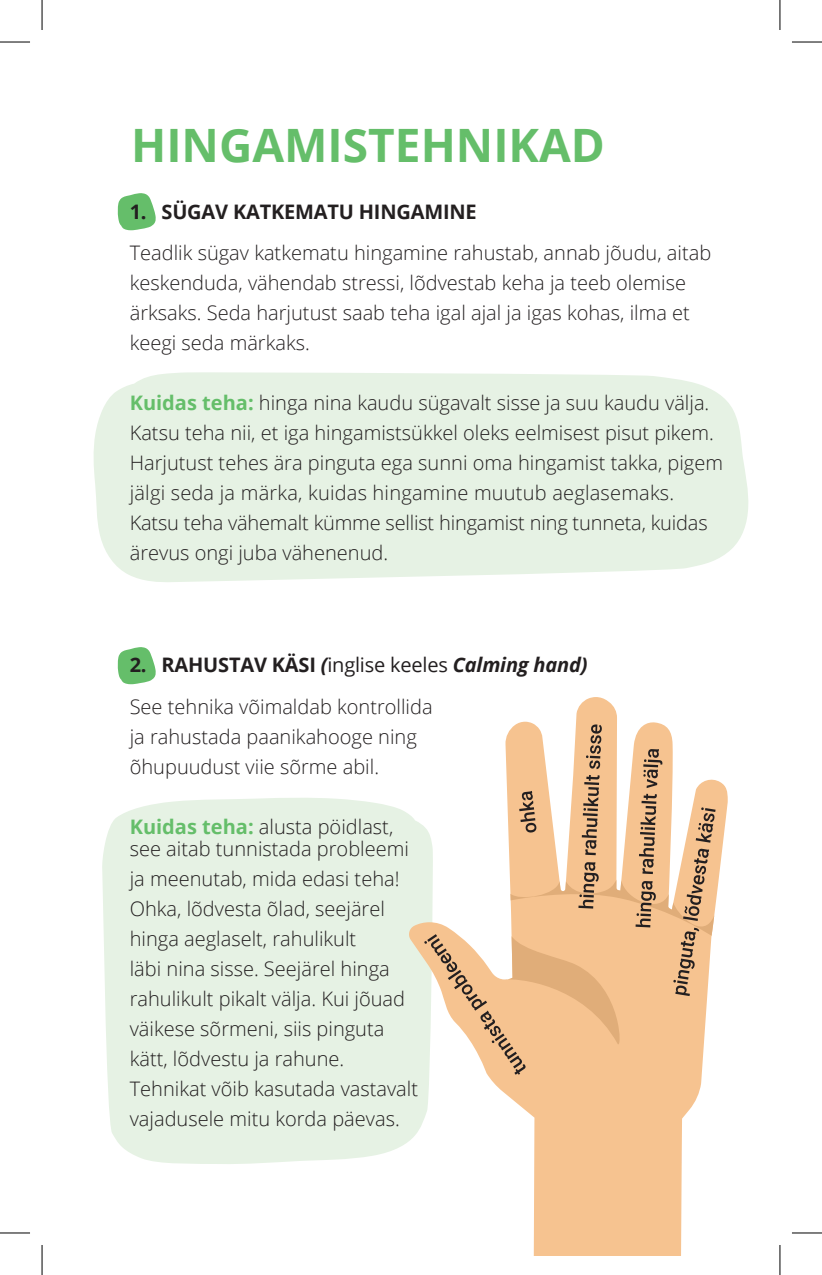
<style>
.page{position:relative;width:822px;height:1275px;background:#fff}
.page>*{position:absolute;margin:0;border:0;box-sizing:border-box;transform-origin:0 0}
.t1{font:700 46px "Open Sans";color:#65be6a}
.t2{font:300 20px/30px "Open Sans";color:#231f20}
.t3{font:700 20px "Open Sans";letter-spacing:-.01em;color:#231f20}
.s1{font-weight:700;color:#65be6a}
.s2{font-weight:700}
.s3{font-weight:700;font-style:italic}
.s4{font-weight:400}
</style>
<div class="page">
<svg style="left:93px;top:372px;width:655px;height:210px;background:#e7f2e5"></svg>
<div style="left:102px;top:798px;width:305px;height:366px;background:#e6f2e4"></div>
<svg style="left:118px;top:193px;width:38px;height:37px"></svg>
<svg style="left:118px;top:647px;width:38px;height:37px"></svg>
<svg style="left:407px;top:697px;width:320px;height:558px"></svg>
<svg style="left:681px;top:1150px;width:1px;height:12px"></svg>
<svg style="left:424px;top:724px;width:291px;height:350px"></svg>
<hr style="left:0;top:42px;width:30px;height:1px;background:#000">
<hr style="left:791px;top:42px;width:30px;height:1px;background:#000">
<hr style="left:0;top:1232px;width:30px;height:1px;background:#000">
<hr style="left:791px;top:1232px;width:30px;height:1px;background:#000">
<hr style="left:42px;top:0;width:1px;height:30px;background:#000">
<hr style="left:42px;top:1245px;width:1px;height:30px;background:#000">
<hr style="left:779px;top:0;width:1px;height:30px;background:#000">
<hr style="left:779px;top:1245px;width:1px;height:30px;background:#000">
<h1 class="t1" style="left:131px;top:113px;width:441px">HINGAMISTEHNI KAD</h1>
<p class="t3" style="left:130px;top:197px;width:348px">1. SÜGAV KATKEMATU H INGAM INE</p>
<p class="t2" style="left:130px;top:237px;width:582px">Teadlik sügav katkematu hingamine rahustab, annab jõudu, aitab keskenduda, vähendab stressi, lõdvestab keha ja teeb olemise ärksaks. Seda harjutust saab teha igal ajal ja igas kohas, ilma et keegi seda märkaks.</p>
<p class="t2" style="left:130px;top:387px;width:594px"><span class="s1">KUIDAS TEHA:</span> hinga nina kaudu sügavalt sisse ja suu kaudu välja.<br>Katsu teha nii, et iga hingamistsükkel oleks eelmisest pisut pikem.<br>Harjutust tehes ära pinguta ega sunni oma hingamist takka, pigem jälgi seda ja märka, kuidas hingamine muutub aeglasemaks.<br>Katsu teha vähemalt kümme sellist hingamist ning tunneta, kuidas ärevus ongi juba vähenenud.</p>
<p class="t2" style="left:130px;top:643px;width:459px;line-height:41.4px"><span class="s2">2. RAH USTAV KÄSI</span> <span class="s3">(</span><span class="s4">inglise keeles</span> <span class="s3">Calming hand)<br></span>See tehnika võimaldab kontrollida</p>
<p class="t2" style="left:130px;top:720px;width:288px">ja rahustada paanikahooge ning õhupuudust viie sõrme abil.</p>
<p class="t2" style="left:130px;top:814px;width:280px;line-height:22px"><span class="s1">KUIDAS TEHA:</span> alusta pöidlast, see aitab tunnistada probleemi</p>
<p class="t2" style="left:130px;top:862px;width:290px">ja meenutab, mida edasi teha!<br>Ohka, lõdvesta õlad, seejärel hinga aeglaselt, rahulikult<br>läbi nina sisse. Seejärel hinga rahulikult pikalt välja. Kui jõuad väikese sõrmeni, siis pinguta kätt, lõdvestu ja rahune.<br>Tehnikat võib kasutada vastavalt vajadusele mitu korda päevas.</p>
</div>
